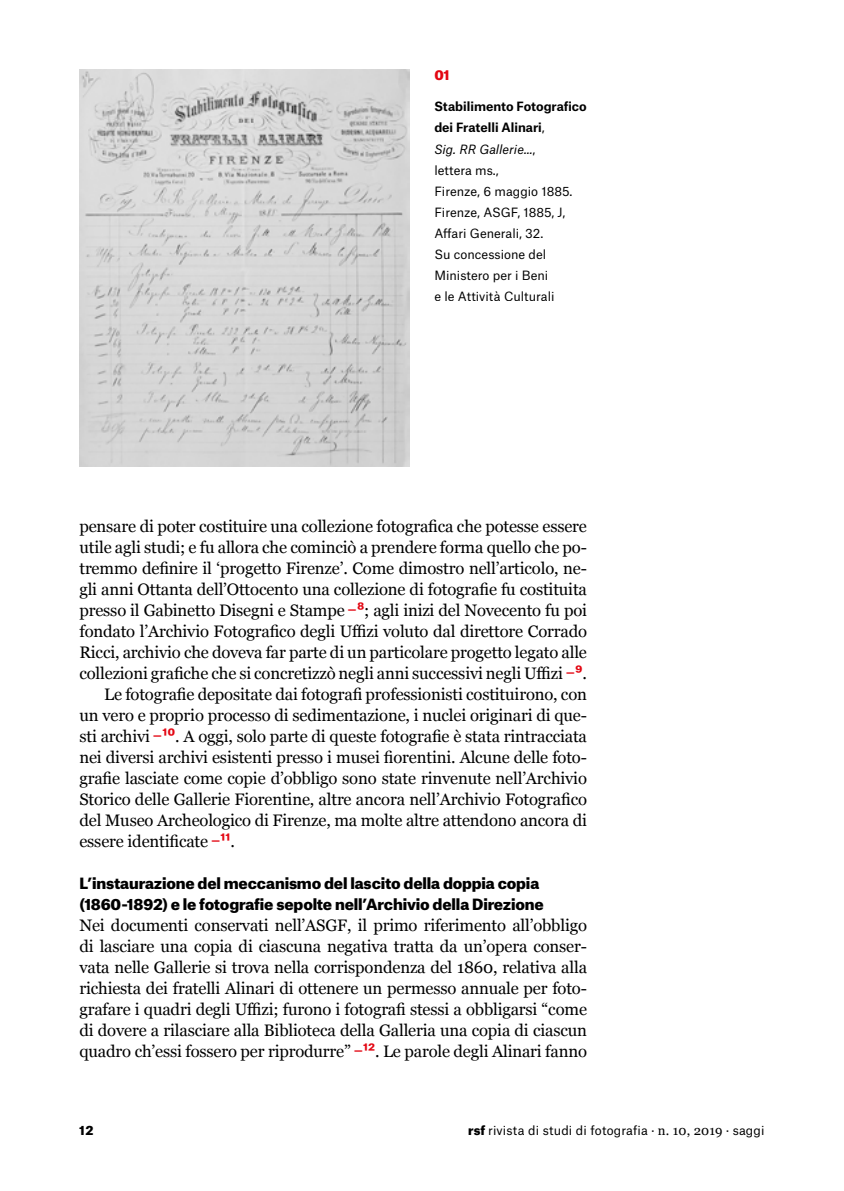
<style>
.page{position:relative;width:844px;height:1191px;background:#fff}
.page>*{position:absolute;margin:0;border:0;box-sizing:border-box;transform-origin:0 0}
.Testo_paragrafo_inde{font:16.62px/21px "Georgia";letter-spacing:-.01em;color:#000;text-align:justify}
.Testo_paragrafo_no_i{font:16.62px/21px "Georgia";letter-spacing:-.01em;color:#000;text-align:justify}
.Testo_paragrafo_no_i-2{font:900 14.88px "Atlas Grotesk";letter-spacing:-.01em;color:#000}
.t1{font:900 13.12px "Atlas Grotesk";color:#e30612}
.t2{font:12.25px/21px "Atlas Grotesk";color:#000}
.t3{font:900 12.25px "Atlas Grotesk";color:#000}
.s1{font-weight:700}
.s2{font-style:italic}
.s3{font-family:"Atlas Grotesk";color:#e30612}
.s4{font-family:"Atlas Grotesk";font-weight:700;color:#e30612}
.s5{font-weight:900}
.s6{font-family:"Georgia";font-size:13.12px}
</style>
<div class="page">
<img style="left:79px;top:69px;width:330px;height:397px">
<p class="t1" style="left:434px;top:64px;width:17px">01</p>
<p class="t2" style="left:434px;top:95px;width:154px"><span class="s1">Stabilimento Fotografico dei Fratelli Alinari</span>,<br><span class="s2">Sig. RR Gallerie…</span>,<br>lettera ms.,<br>Firenze, 6 maggio 1885.<br>Firenze, ASGF, 1885, J,<br>Affari Generali, 32.<br>Su concessione del<br>Ministero per i Beni<br>e le Attività Culturali</p>
<p class="Testo_paragrafo_inde" style="left:79px;top:515px;width:509px">pensare di poter costituire una collezione fotografica che potesse essere utile agli studi; e fu allora che cominciò a prendere forma quello che po&shy;tremmo definire il ‘progetto Firenze’. Come dimostro nell’articolo, ne&shy;gli anni Ottanta dell’Ottocento una collezione di fotografie fu costituita presso il Gabinetto Disegni e Stampe <span class="s3">−</span><span class="s4">8</span>; agli inizi del Novecento fu poi fondato l’Archivio Fotografico degli Uffizi voluto dal direttore Corrado Ricci, archivio che doveva far parte di un particolare progetto legato alle collezioni grafiche che si concretizzò negli anni successivi negli Uffizi <span class="s3">−</span><span class="s4">9</span>.</p>
<p class="Testo_paragrafo_inde" style="left:79px;top:683px;width:509px;text-indent:25px">Le fotografie depositate dai fotografi professionisti costituirono, con un vero e proprio processo di sedimentazione, i nuclei originari di que&shy;sti archivi <span class="s3">−</span><span class="s4">10</span>. A oggi, solo parte di queste fotografie è stata rintracciata nei diversi archivi esistenti presso i musei fiorentini. Alcune delle foto&shy;grafie lasciate come copie d’obbligo sono state rinvenute nell’Archivio Storico delle Gallerie Fiorentine, altre ancora nell’Archivio Fotografico del Museo Archeologico di Firenze, ma molte altre attendono ancora di essere identificate <span class="s3">−</span><span class="s4">11</span>.</p>
<p class="Testo_paragrafo_no_i-2" style="left:79px;top:870px;width:461px">L’instaurazione del meccanismo del lascito della doppia copia</p>
<p class="Testo_paragrafo_no_i-2" style="left:79px;top:891px;width:466px">(1860-1892) e le fotografie sepolte nell’Archivio della Direzione</p>
<p class="Testo_paragrafo_no_i" style="left:79px;top:914px;width:509px">Nei documenti conservati nell’ASGF, il primo riferimento all’obbligo di lasciare una copia di ciascuna negativa tratta da un’opera conser&shy;vata nelle Gallerie si trova nella corrispondenza del 1860, relativa alla richiesta dei fratelli Alinari di ottenere un permesso annuale per foto&shy;grafare i quadri degli Uffizi; furono i fotografi stessi a obbligarsi “come di dovere a rilasciare alla Biblioteca della Galleria una copia di ciascun quadro ch’essi fossero per riprodurre” <span class="s3">−</span><span class="s4">12</span>. Le parole degli Alinari fanno</p>
<p class="t3" style="left:79px;top:1120px;width:15px">12</p>
<p class="t2" style="left:468px;top:1118px;width:298px"><span class="s5">rsf</span> rivista di studi di fotografia · <span class="s6">n. 10, 2019</span> · saggi</p>
</div>
